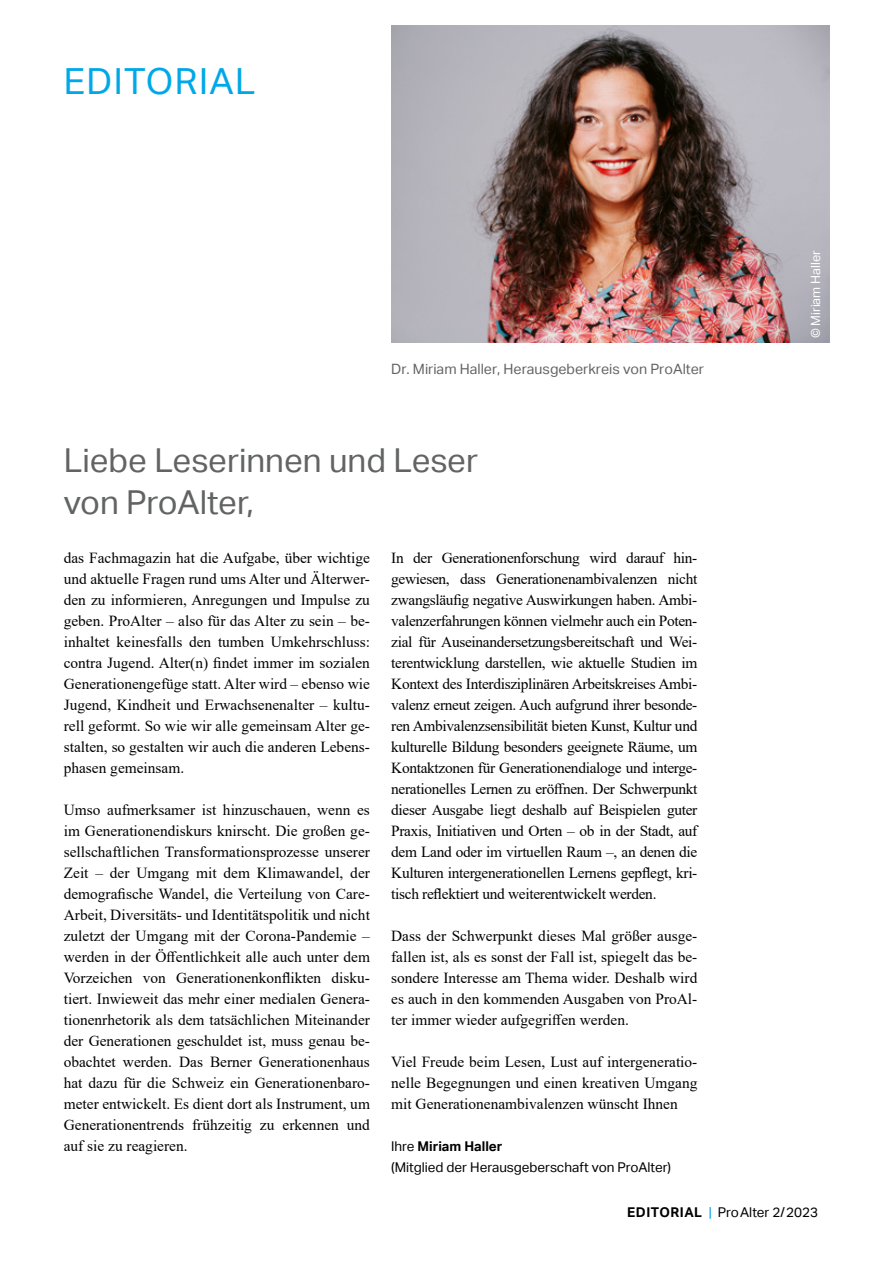
<style>
.page{position:relative;width:893px;height:1263px;background:#fff}
.page>*{position:absolute;margin:0;border:0;box-sizing:border-box;transform-origin:0 0}
.t1{font:36px "Aktiv Grotesk";letter-spacing:.04em;color:#00a8e7}
.t2{font:33px/41.2px "Aktiv Grotesk";color:#626463}
.t3{font:15.3px/21px "Times New Roman";color:#000;text-align:justify}
.t4{font:14.25px "Aktiv Grotesk";color:#626463}
.t5{font:13.5px/21px "Aktiv Grotesk";color:#000}
.t6{font:12.75px "Aktiv Grotesk";color:#fff}
.s1{font-weight:700}
.s2{color:#00a1e5}
</style>
<div class="page">
<img style="left:391px;top:26px;width:438px;height:317px">
<h1 class="t1" style="left:64px;top:60px;width:193px">EDITORIAL</h1>
<p class="t4" style="left:391px;top:361px;width:314px">Dr. Miriam Haller, Herausgeberkreis von ProAlter</p>
<h2 class="t2" style="left:64px;top:440px;width:416px">Liebe Leserinnen und Leser von ProAlter,</h2>
<p class="t3" style="left:64px;top:547px;width:308px">das Fachmagazin hat die Aufgabe, über wichtige und aktuelle Fragen rund ums Alter und Älterwer&shy;den zu informieren, Anregungen und Impulse zu geben. ProAlter – also für das Alter zu sein – be&shy;inhaltet keinesfalls den tumben Umkehrschluss: contra Jugend. Alter(n) findet immer im sozialen Generationengefüge statt. Alter wird – ebenso wie Jugend, Kindheit und Erwachsenenalter – kultu&shy;rell geformt. So wie wir alle gemeinsam Alter ge&shy;stalten, so gestalten wir auch die anderen Lebens&shy;phasen gemeinsam.</p>
<p class="t3" style="left:64px;top:799px;width:308px">Umso aufmerksamer ist hinzuschauen, wenn es im Generationendiskurs knirscht. Die großen ge&shy;sellschaftlichen Transformationsprozesse unserer Zeit – der Umgang mit dem Klimawandel, der demografische Wandel, die Verteilung von Care-Arbeit, Diversitäts- und Identitätspolitik und nicht zuletzt der Umgang mit der Corona-Pandemie – werden in der Öffentlichkeit alle auch unter dem Vorzeichen von Generationenkonflikten disku&shy;tiert. Inwieweit das mehr einer medialen Genera&shy;tionenrhetorik als dem tatsächlichen Miteinander der Generationen geschuldet ist, muss genau be&shy;obachtet werden. Das Berner Generationenhaus hat dazu für die Schweiz ein Generationenbaro&shy;meter entwickelt. Es dient dort als Instrument, um Generationentrends frühzeitig zu erkennen und auf sie zu reagieren.</p>
<p class="t3" style="left:391px;top:547px;width:308px">In der Generationenforschung wird darauf hin&shy;gewiesen, dass Generationenambivalenzen nicht zwangsläufig negative Auswirkungen haben. Ambi&shy;valenzerfahrungen können vielmehr auch ein Poten&shy;zial für Auseinandersetzungsbereitschaft und Wei&shy;terentwicklung darstellen, wie aktuelle Studien im Kontext des Interdisziplinären Arbeitskreises Ambi&shy;valenz erneut zeigen. Auch aufgrund ihrer besonde&shy;ren Ambivalenzsensibilität bieten Kunst, Kultur und kulturelle Bildung besonders geeignete Räume, um Kontaktzonen für Generationendialoge und interge&shy;nerationelles Lernen zu eröffnen. Der Schwerpunkt dieser Ausgabe liegt deshalb auf Beispielen guter Praxis, Initiativen und Orten – ob in der Stadt, auf dem Land oder im virtuellen Raum –, an denen die Kulturen intergenerationellen Lernens gepflegt, kri&shy;tisch reflektiert und weiterentwickelt werden.</p>
<p class="t3" style="left:391px;top:925px;width:308px">Dass der Schwerpunkt dieses Mal größer ausge&shy;fallen ist, als es sonst der Fall ist, spiegelt das be&shy;sondere Interesse am Thema wider. Deshalb wird es auch in den kommenden Ausgaben von ProAl&shy;ter immer wieder aufgegriffen werden.</p>
<p class="t3" style="left:391px;top:1051px;width:308px">Viel Freude beim Lesen, Lust auf intergeneratio&shy;nelle Begegnungen und einen kreativen Umgang mit Generationenambivalenzen wünscht Ihnen</p>
<p class="t5" style="left:391px;top:1136px;width:281px">Ihre <span class="s1">Miriam Haller<br></span>(Mitglied der Herausgeberschaft von ProAlter)</p>
<p class="t6" style="left:808px;top:338px;width:90px;rotate:-90deg">© Miriam Haller</p>
<p class="t5" style="left:627px;top:1202px;width:193px"><span class="s1">EDITORIAL</span> <span class="s2">|</span> ProAlter 2/2023</p>
</div>
